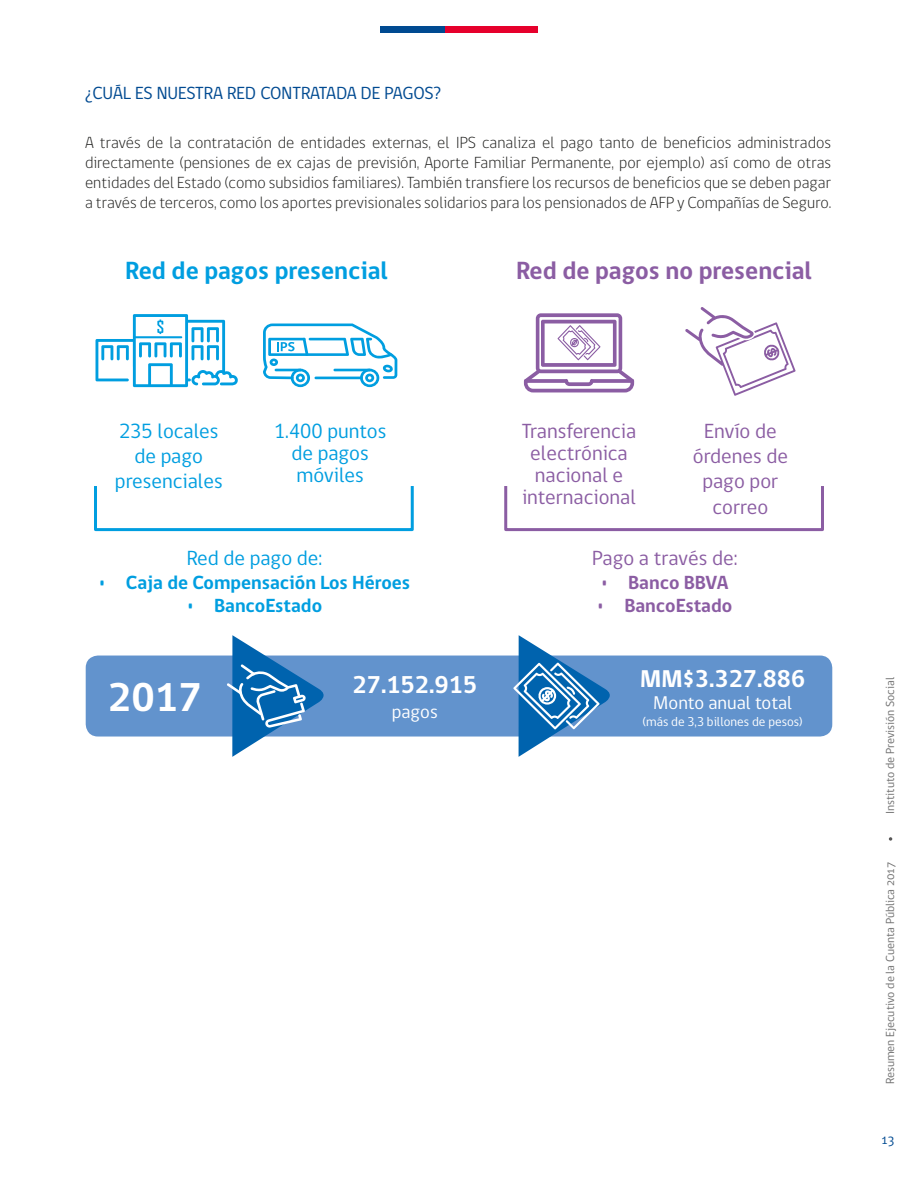
<style>
.page{position:relative;width:918px;height:1188px;background:#fff}
.page>*{position:absolute;margin:0;border:0;box-sizing:border-box;transform-origin:0 0}
.t1{font:700 41.1px "gob CL";color:#fff}
.t2{font:700 25.5px "gob CL";color:#8b5da3}
.t3{font:700 25.5px "gob CL";color:#009ee0}
.t4{font:700 24.9px "gob CL";color:#fff}
.t5{font:21px/22.2px "gob CL";color:#8b5da3;text-align:center}
.t6{font:21px/25.2px "gob CL";color:#009ee0;text-align:center}
.t7{font:700 19.5px "gob CL";color:#009ee0}
.t8{font:700 19.5px "gob CL";color:#8b5da3}
.t9{font:18.9px "gob CL";color:#fff}
.t10{font:18px "gob CL";letter-spacing:-.01em;color:#004a91}
.t11{font:300 16.5px/19.8px "gob CL";color:#1d1d1b;text-align:justify}
.t12{font:13.5px "gob CL";color:#004a91}
.t13{font:13.05px "gob CL";color:#fff}
.t14{font:12px "gob CL";color:#707070}
</style>
<div class="page">
<div style="left:444px;top:26px;width:94px;height:7px;background:#e6002c"></div>
<div style="left:380px;top:26px;width:64px;height:7px;background:#004a91"></div>
<svg style="left:889px;top:837px;width:3px;height:4px"></svg>
<svg style="left:263px;top:324px;width:135px;height:63px"></svg>
<svg style="left:96px;top:314px;width:142px;height:73px"></svg>
<div style="left:94px;top:485px;width:320px;height:46px;border:3px solid #009ee0"></div>
<div style="left:504px;top:485px;width:320px;height:46px;border:3px solid #8b5da3"></div>
<svg style="left:524px;top:313px;width:110px;height:79px"></svg>
<svg style="left:685px;top:307px;width:111px;height:89px"></svg>
<div style="left:86px;top:656px;width:746px;height:81px;background:#6293cd;border-radius:12px"></div>
<svg style="left:513px;top:635px;width:103px;height:122px"></svg>
<svg style="left:227px;top:635px;width:102px;height:122px"></svg>
<p class="t10" style="left:85px;top:80px;width:358px">¿CUÁL ES NUESTRA RED CONTRATADA DE PAGOS?</p>
<p class="t11" style="left:85px;top:133px;width:748px">A través de la contratación de entidades externas, el IPS canaliza el pago tanto de beneficios administrados directamente (pensiones de ex cajas de previsión, Aporte Familiar Permanente, por ejemplo) así como de otras entidades del Estado (como subsidios familiares). También transfiere los recursos de beneficios que se deben pagar a través de terceros, como los aportes previsionales solidarios para los pensionados de AFP y Compañías de Seguro.</p>
<h2 class="t3" style="left:125px;top:253px;width:264px">Red de pagos presencial</h2>
<h2 class="t2" style="left:516px;top:253px;width:298px">Red de pagos no presencial</h2>
<p class="t6" style="left:115px;top:419px;width:109px">235 locales de pago presenciales</p>
<p class="t6" style="left:274px;top:420px;width:114px;line-height:22.2px">1.400 puntos de pagos móviles</p>
<p class="t6" style="left:187px;top:546px;width:137px">Red de pago de:</p>
<p class="t7" style="left:99px;top:569px;width:313px">• Caja de Compensación Los Héroes</p>
<p class="t7" style="left:187px;top:592px;width:137px">• BancoEstado</p>
<p class="t5" style="left:522px;top:420px;width:116px">Transferencia electrónica nacional e internacional</p>
<p class="t5" style="left:693px;top:419px;width:97px;line-height:25.2px">Envío de órdenes de pago por correo</p>
<p class="t5" style="left:592px;top:548px;width:147px">Pago a través de:</p>
<p class="t8" style="left:601px;top:569px;width:129px">• Banco BBVA</p>
<p class="t8" style="left:597px;top:592px;width:137px">• BancoEstado</p>
<h1 class="t1" style="left:108px;top:670px;width:95px">2017</h1>
<h3 class="t4" style="left:353px;top:667px;width:126px">27.152.915</h3>
<p class="t9" style="left:392px;top:699px;width:47px">pagos</p>
<h3 class="t4" style="left:640px;top:661px;width:167px">MM$3.327.886</h3>
<p class="t9" style="left:653px;top:690px;width:140px">Monto anual total</p>
<p class="t13" style="left:643px;top:713px;width:162px">(más de 3,3 billones de pesos)</p>
<p class="t14" style="left:882px;top:814px;width:139px;rotate:-90deg">Instituto de Previsión Social</p>
<p class="t14" style="left:882px;top:1084px;width:224px;rotate:-90deg">Resumen Ejecutivo de la Cuenta Pública 2017</p>
<p class="t12" style="left:882px;top:1130px;width:14px">13</p>
</div>
